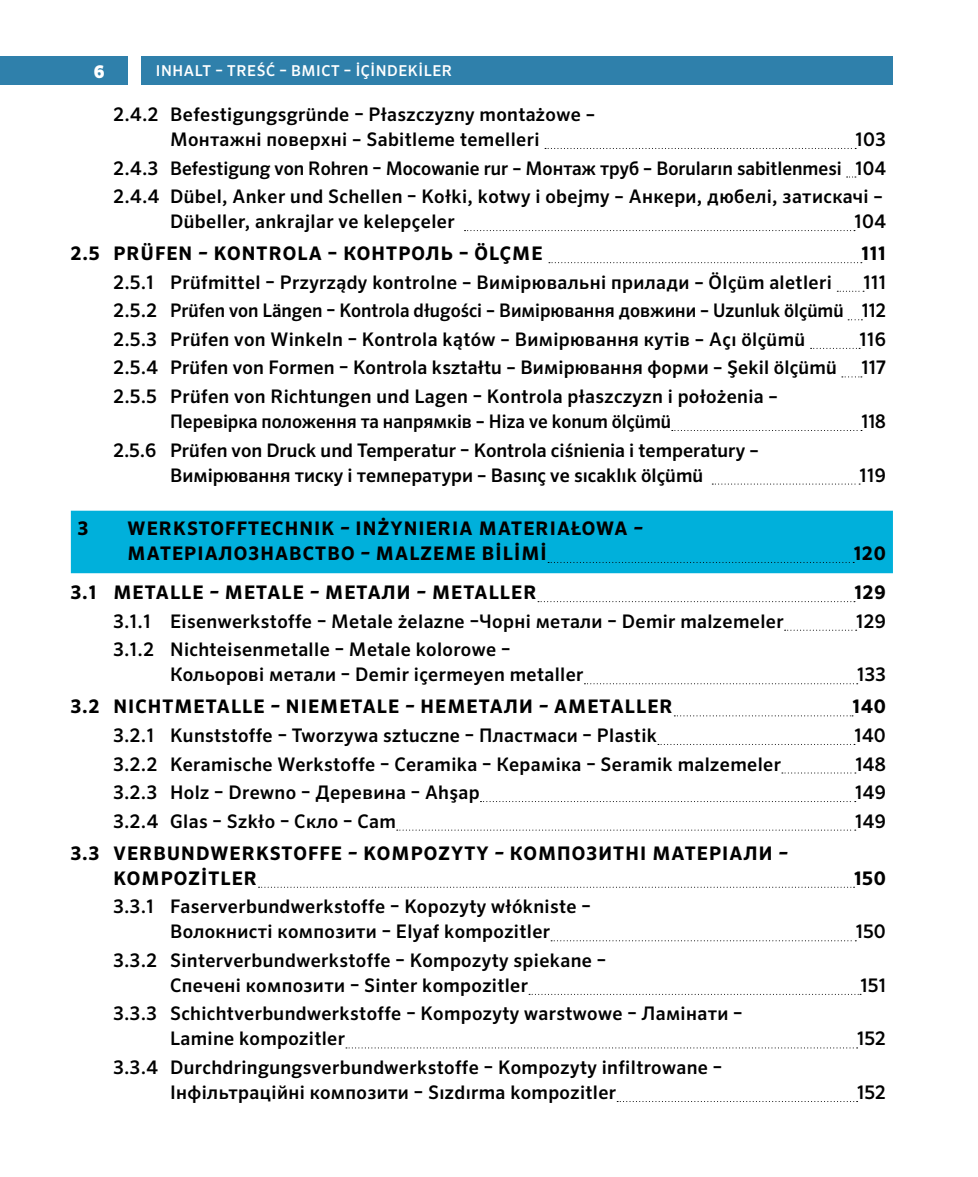
<style>
.page{position:relative;width:978px;height:1177px;background:#fff}
.page>*{position:absolute;margin:0;border:0;box-sizing:border-box;transform-origin:0 0}
.t1{font:500 18.75px/25px "Sero Pro";letter-spacing:.02em;color:#000}
.t2{font:700 18.75px/25px "Sero Pro";letter-spacing:.06em;color:#000}
.t3{font:500 18.75px/25px "Sero Pro";color:#000;text-align:center}
.t4{font:500 18.75px "Sero Pro";letter-spacing:.02em;color:#000;scale:.96 1}
.t5{font:900 17.5px "Sero Pro";color:#fff}
.t6{font:500 15px "Sero Pro";letter-spacing:.04em;color:#fff}
.s1{font-style:italic}
</style>
<div class="page">
<div style="left:0;top:57px;width:128px;height:28px;background:#2f80ab"></div>
<div style="left:142px;top:57px;width:751px;height:28px;background:#2f80ab"></div>
<svg style="left:545px;top:148px;width:311px;height:1px"></svg>
<svg style="left:465px;top:230px;width:390px;height:1px"></svg>
<svg style="left:549px;top:262px;width:313px;height:1px"></svg>
<svg style="left:837px;top:291px;width:27px;height:1px"></svg>
<svg style="left:811px;top:348px;width:49px;height:1px"></svg>
<svg style="left:842px;top:376px;width:20px;height:1px"></svg>
<svg style="left:672px;top:430px;width:190px;height:1px"></svg>
<svg style="left:712px;top:483px;width:148px;height:1px"></svg>
<div style="left:71px;top:510px;width:822px;height:63px;background:#00b0db"></div>
<svg style="left:548px;top:562px;width:306px;height:1px"></svg>
<svg style="left:538px;top:601px;width:317px;height:1px"></svg>
<svg style="left:785px;top:629px;width:72px;height:1px"></svg>
<svg style="left:584px;top:683px;width:274px;height:1px"></svg>
<svg style="left:674px;top:715px;width:179px;height:1px"></svg>
<svg style="left:658px;top:744px;width:197px;height:1px"></svg>
<svg style="left:782px;top:772px;width:74px;height:1px"></svg>
<svg style="left:480px;top:801px;width:376px;height:1px"></svg>
<svg style="left:397px;top:829px;width:459px;height:1px"></svg>
<svg style="left:259px;top:886px;width:596px;height:1px"></svg>
<svg style="left:551px;top:940px;width:305px;height:1px"></svg>
<svg style="left:529px;top:993px;width:332px;height:1px"></svg>
<svg style="left:346px;top:1047px;width:512px;height:1px"></svg>
<p class="t5" style="left:94px;top:61px;width:12px">6</p>
<p class="t6" style="left:156px;top:62px;width:298px">INHALT – TREŚĆ – ВМІСТ – İÇİNDEKİLER</p>
<p class="t1" style="left:113px;top:102px;width:483px;text-align:center">2.4.2 Befestigungsgründe – Płaszczyzny montażowe –<br>Монтажні поверхні – Sabitleme temelleri</p>
<p class="t1" style="left:113px;top:125px;width:774px;line-height:28.5px;text-align:justify;text-indent:742px">103<br>2.4.3 Befestigung von Rohren – Mocowanie rur – Монтаж труб – Boruların sabitlenmesi 104<br>2.4.4 Dübel, Anker und Schellen – Kołki, kotwy i obejmy – Анкери, дюбелі, затискачі –</p>
<p class="t1" style="left:170px;top:209px;width:286px">Dübeller, ankrajlar ve kelepçeler</p>
<p class="t1" style="left:854px;top:209px;width:33px">104</p>
<p class="t2" style="left:71px;top:241px;width:473px">2.5 PRÜFEN <span class="s1">–</span> KONTROLA – КОНТРОЛЬ – ÖLÇME</p>
<p class="t2" style="left:861px;top:241px;width:26px">111</p>
<p class="t1" style="left:113px;top:269px;width:720px">2.5.1 Prüfmittel – Przyrządy kontrolne – Вимірювальні прилади – Ölçüm aletleri</p>
<p class="t1" style="left:113px;top:268px;width:774px;line-height:28.5px;text-align:justify;text-indent:750px">111<br>2.5.2 Prüfen von Längen – Kontrola długości – Вимірювання довжини – Uzunluk ölçümü 112<br>2.5.3 Prüfen von Winkeln – Kontrola kątów – Вимірювання кутів – Açı ölçümü</p>
<p class="t1" style="left:860px;top:327px;width:28px">116</p>
<p class="t1" style="left:113px;top:355px;width:725px">2.5.4 Prüfen von Formen – Kontrola kształtu – Вимірювання форми – Şekil ölçümü</p>
<p class="t1" style="left:861px;top:355px;width:26px">117</p>
<p class="t1" style="left:170px;top:384px;width:609px;text-indent:-57px">2.5.5 Prüfen von Richtungen und Lagen – Kontrola płaszczyzn i położenia –<br>Перевірка положення та напрямків – Hiza ve konum ölçümü</p>
<p class="t4" style="left:861px;top:410px;width:27px">118</p>
<p class="t3" style="left:113px;top:437px;width:647px">2.5.6 Prüfen von Druck und Temperatur – Kontrola ciśnienia i temperatury –<br>Вимірювання тиску і температури – Basınç ve sıcaklık ölçümü</p>
<p class="t2" style="left:78px;top:516px;width:12px">3</p>
<p class="t2" style="left:128px;top:516px;width:517px">WERKSTOFFTECHNIK <span class="s1">–</span> INŻYNIERIA MATERIAŁOWA <span class="s1">–<br></span>МАТЕРІАЛОЗНАВСТВО <span class="s1">–</span> MALZEME BİLİMİ</p>
<p class="t1" style="left:860px;top:462px;width:28px">119</p>
<p class="t2" style="left:854px;top:541px;width:34px">120</p>
<p class="t2" style="left:71px;top:580px;width:467px">3.1 METALLE <span class="s1">–</span> METALE <span class="s1">–</span> МЕТАЛИ <span class="s1">–</span> METALLER</p>
<p class="t2" style="left:854px;top:580px;width:33px">129</p>
<p class="t1" style="left:113px;top:608px;width:672px">3.1.1 Eisenwerkstoffe – Metale żelazne –Чорні метали – Demir malzemeler</p>
<p class="t1" style="left:856px;top:608px;width:31px">129</p>
<p class="t1" style="left:170px;top:637px;width:415px;text-indent:-57px">3.1.2 Nichteisenmetalle – Metale kolorowe –<br>Кольорові метали – Demir içermeyen metaller</p>
<p class="t1" style="left:857px;top:662px;width:30px">133</p>
<p class="t2" style="left:71px;top:694px;width:603px">3.2 NICHTMETALLE <span class="s1">–</span> NIEMETALE <span class="s1">–</span> НЕМЕТАЛИ <span class="s1">–</span> AMETALLER</p>
<p class="t2" style="left:852px;top:694px;width:35px">140</p>
<p class="t1" style="left:113px;top:722px;width:545px">3.2.1 Kunststoffe – Tworzywa sztuczne – Пластмаси – Plastik</p>
<p class="t1" style="left:854px;top:722px;width:33px">140</p>
<p class="t1" style="left:113px;top:751px;width:669px">3.2.2 Keramische Werkstoffe – Ceramika – Кераміка – Seramik malzemeler</p>
<p class="t1" style="left:855px;top:751px;width:32px">148</p>
<p class="t1" style="left:113px;top:780px;width:368px">3.2.3 Holz – Drewno – Деревина – Ahşap</p>
<p class="t1" style="left:855px;top:780px;width:32px">149</p>
<p class="t1" style="left:113px;top:808px;width:284px">3.2.4 Glas – Szkło – Скло – Cam</p>
<p class="t1" style="left:855px;top:808px;width:32px">149</p>
<p class="t2" style="left:113px;top:840px;width:676px;text-indent:-43px">3.3 VERBUNDWERKSTOFFE <span class="s1">–</span> KOMPOZYTY <span class="s1">–</span> КОМПОЗИТНІ МАТЕРІАЛИ <span class="s1">–<br></span>KOMPOZİTLER</p>
<p class="t2" style="left:854px;top:865px;width:33px">150</p>
<p class="t1" style="left:170px;top:894px;width:422px;text-indent:-57px">3.3.1 Faserverbundwerkstoffe – Kopozyty włókniste –<br>Волокнисті композити – Elyaf kompozitler</p>
<p class="t1" style="left:170px;top:947px;width:438px;text-indent:-57px">3.3.2 Sinterverbundwerkstoffe – Kompozyty spiekane –<br>Спечені композити – Sinter kompozitler</p>
<p class="t1" style="left:170px;top:1001px;width:574px;text-indent:-57px">3.3.3 Schichtverbundwerkstoffe – Kompozyty warstwowe – Ламінати –<br>Lamine kompozitler</p>
<p class="t1" style="left:170px;top:1054px;width:554px;text-indent:-57px">3.3.4 Durchdringungsverbundwerkstoffe – Kompozyty infiltrowane –<br>Інфільтраційні композити – Sızdırma kompozitler</p>
<p class="t1" style="left:856px;top:919px;width:32px">150</p>
<p class="t1" style="left:861px;top:972px;width:27px">151</p>
<p class="t1" style="left:857px;top:1026px;width:30px">152</p>
<p class="t1" style="left:857px;top:1079px;width:30px">152</p>
</div>
